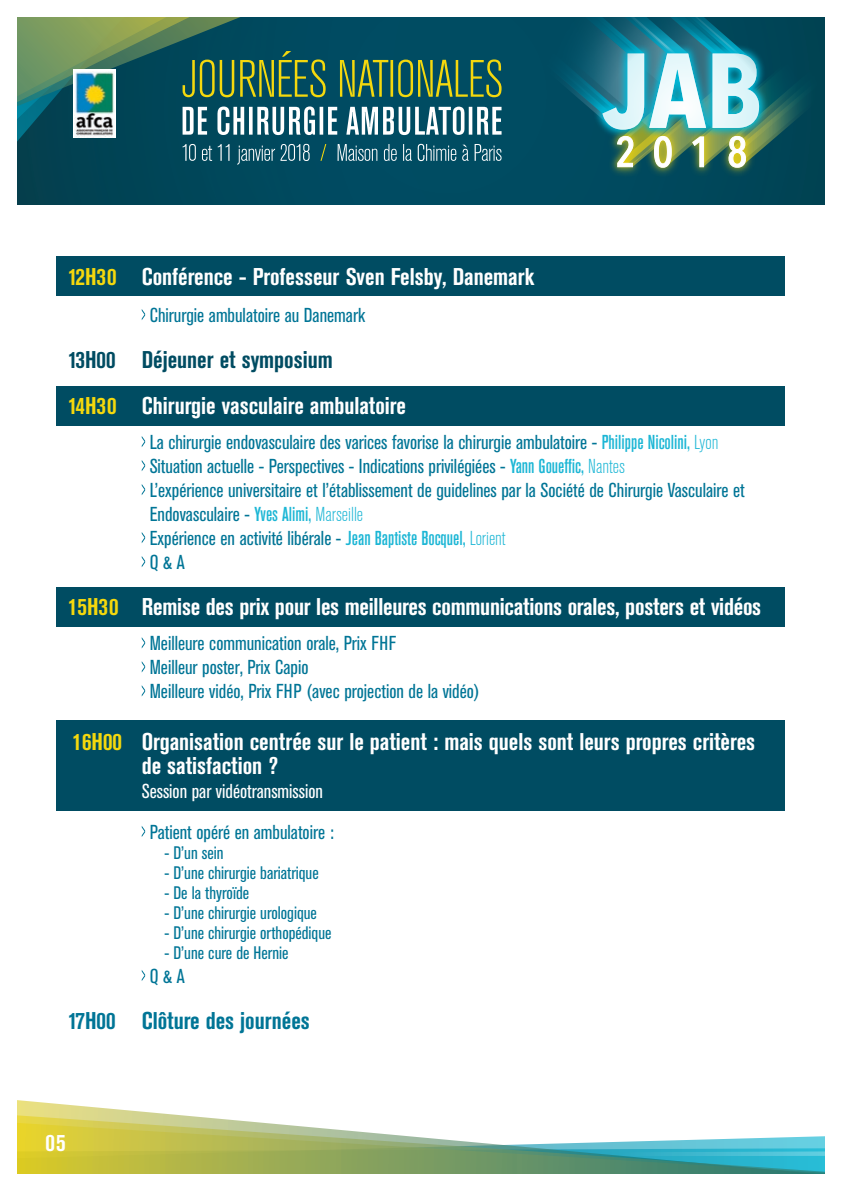
<style>
.page{position:relative;width:842px;height:1191px;background:#fff}
.page>*{position:absolute;margin:0;border:0;box-sizing:border-box;transform-origin:0 0}
.t1{font:700 condensed 24px/24px "Akzidenz Grotesk BE";color:#fff}
.t2{font:700 condensed 24px "Akzidenz Grotesk BE";color:#004c62}
.t3{font:700 condensed 24px "Akzidenz Grotesk BE";color:#007596}
.t4{font:condensed 20px/24px "Akzidenz Grotesk BE";color:#007596}
.t5{font:condensed 20px "Akzidenz Grotesk BE";color:#fff}
.t6{font:condensed 18px "Akzidenz Grotesk BE";color:#007596}
.s1{color:#f4d80d}
.s2{font-weight:500;color:#1cb6d5}
.s3{font-weight:300;color:#1cb6d5}
</style>
<div class="page">
<svg style="left:17px;top:17px;width:808px;height:187px;background:#27676c"></svg>
<div style="left:74px;top:70px;width:42px;height:68px;background:#fff"></div>
<img style="left:75px;top:72px;width:40px;height:66px">
<svg style="left:17px;top:1100px;width:117px;height:11px"></svg>
<svg style="left:17px;top:1111px;width:808px;height:63px"></svg>
<div style="left:57px;top:719px;width:728px;height:91px;background:#004c62"></div>
<div style="left:57px;top:257px;width:728px;height:39px;background:#004c62"></div>
<div style="left:57px;top:386px;width:728px;height:39px;background:#004c62"></div>
<div style="left:57px;top:587px;width:728px;height:40px;background:#004c62"></div>
<svg style="left:142px;top:309px;width:3px;height:11px"></svg>
<svg style="left:142px;top:436px;width:3px;height:11px"></svg>
<svg style="left:142px;top:460px;width:3px;height:11px"></svg>
<svg style="left:142px;top:484px;width:3px;height:11px"></svg>
<svg style="left:142px;top:532px;width:3px;height:11px"></svg>
<svg style="left:142px;top:556px;width:3px;height:11px"></svg>
<svg style="left:142px;top:637px;width:3px;height:11px"></svg>
<svg style="left:142px;top:661px;width:3px;height:11px"></svg>
<svg style="left:142px;top:685px;width:3px;height:11px"></svg>
<svg style="left:142px;top:826px;width:3px;height:11px"></svg>
<svg style="left:142px;top:970px;width:3px;height:11px"></svg>
<p class="t1" style="left:68px;top:264px;width:468px"><span class="s1">12H30</span> Conférence - Professeur Sven Felsby, Danemark</p>
<p class="t4" style="left:150px;top:303px;width:217px">Chirurgie ambulatoire au Danemark</p>
<p class="t2" style="left:68px;top:346px;width:266px">13H00 Déjeuner et symposium</p>
<p class="t1" style="left:68px;top:393px;width:339px"><span class="s1">14H30</span> Chirurgie vasculaire ambulatoire</p>
<p class="t4" style="left:150px;top:430px;width:570px">La chirurgie endovasculaire des varices favorise la chirurgie ambulatoire - <span class="s2">Philippe Nicolini,</span> <span class="s3">Lyon</span></p>
<p class="t4" style="left:150px;top:454px;width:477px">Situation actuelle - Perspectives - Indications privilégiées - <span class="s2">Yann Goueffic,</span> <span class="s3">Nantes</span></p>
<p class="t4" style="left:150px;top:478px;width:597px">L’expérience universitaire et l’établissement de guidelines par la Société de Chirurgie Vasculaire et<br>Endovasculaire - <span class="s2">Yves Alimi,</span> <span class="s3">Marseille</span></p>
<p class="t4" style="left:150px;top:526px;width:357px">Expérience en activité libérale - <span class="s2">Jean Baptiste Bocquel,</span> <span class="s3">Lorient</span></p>
<p class="t4" style="left:150px;top:550px;width:36px">Q &amp; A</p>
<p class="t1" style="left:68px;top:595px;width:695px"><span class="s1">15H30</span> Remise des prix pour les meilleures communications orales, posters et vidéos</p>
<p class="t4" style="left:150px;top:631px;width:248px">Meilleure communication orale, Prix FHF</p>
<p class="t4" style="left:150px;top:655px;width:160px">Meilleur poster, Prix Capio</p>
<p class="t4" style="left:150px;top:679px;width:332px">Meilleure vidéo, Prix FHP (avec projection de la vidéo)</p>
<p class="t1" style="left:142px;top:729px;width:615px;text-indent:-69px"><span class="s1">16H00</span> Organisation centrée sur le patient : mais quels sont leurs propres critères de satisfaction ?</p>
<p class="t5" style="left:142px;top:779px;width:183px">Session par vidéotransmission</p>
<p class="t4" style="left:150px;top:820px;width:186px">Patient opéré en ambulatoire :</p>
<p class="t6" style="left:164px;top:842px;width:61px">- D’un sein</p>
<p class="t6" style="left:164px;top:862px;width:156px">- D’une chirurgie bariatrique</p>
<p class="t6" style="left:164px;top:882px;width:86px">- De la thyroïde</p>
<p class="t6" style="left:164px;top:902px;width:154px">- D’une chirurgie urologique</p>
<p class="t6" style="left:164px;top:922px;width:169px">- D’une chirurgie orthopédique</p>
<p class="t6" style="left:164px;top:942px;width:126px">- D’une cure de Hernie</p>
<p class="t4" style="left:150px;top:964px;width:36px">Q &amp; A</p>
<p class="t3" style="left:68px;top:1006px;width:243px">17H00 Clôture des journées</p>
<p class="t1" style="left:45px;top:1130px;width:22px">05</p>
</div>
